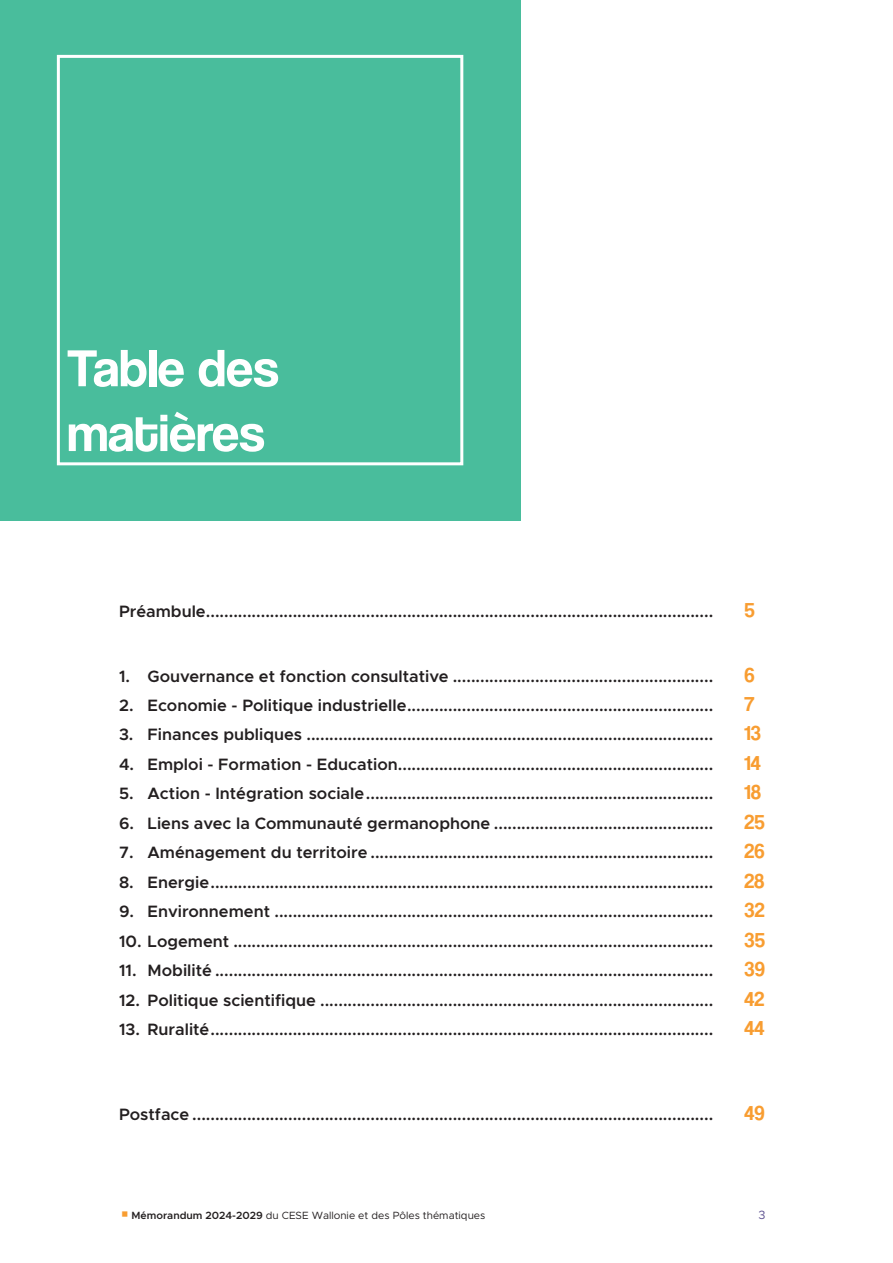
<style>
.page{position:relative;width:893px;height:1263px;background:#fff}
.page>*{position:absolute;margin:0;border:0;box-sizing:border-box;transform-origin:0 0}
.t1{font:54px/64.8px "Coolvetica Rg";color:#fff}
.t2{font:21px "Coolvetica Rg";color:#f89d31}
.t3{font:600 16.5px "Metropolis";color:#231f20}
.t4{font:12px "Metropolis";color:#5b4f8f}
.t5{font:10.5px "Metropolis";color:#231f20}
.s1{color:#f89d31}
.s2{font-weight:600}
</style>
<div class="page">
<div style="left:0;top:0;width:520px;height:520px;background:#49bd9c"></div>
<div style="left:57px;top:55px;width:406px;height:410px;border:3px solid #fff"></div>
<h1 class="t1" style="left:67px;top:335px;width:213px">Table des matières</h1>
<p class="t3" style="left:119px;top:601px;width:596px">Préambule...............................................................................................................</p>
<p class="t2" style="left:745px;top:597px;width:12px">5</p>
<p class="t3" style="left:119px;top:665px;width:596px">1. Gouvernance et fonction consultative .........................................................</p>
<p class="t2" style="left:745px;top:662px;width:12px">6</p>
<p class="t3" style="left:119px;top:695px;width:596px">2. Economie - Politique industrielle...................................................................</p>
<p class="t2" style="left:745px;top:692px;width:12px">7</p>
<p class="t3" style="left:119px;top:724px;width:596px">3. Finances publiques .........................................................................................</p>
<p class="t2" style="left:745px;top:721px;width:18px">13</p>
<p class="t3" style="left:119px;top:754px;width:596px">4. Emploi - Formation - Education.....................................................................</p>
<p class="t2" style="left:745px;top:751px;width:18px">14</p>
<p class="t3" style="left:119px;top:783px;width:596px">5. Action - Intégration sociale............................................................................</p>
<p class="t2" style="left:745px;top:780px;width:18px">18</p>
<p class="t3" style="left:119px;top:813px;width:596px">6. Liens avec la Communauté germanophone ................................................</p>
<p class="t2" style="left:745px;top:809px;width:22px">25</p>
<p class="t3" style="left:119px;top:842px;width:596px">7. Aménagement du territoire ...........................................................................</p>
<p class="t2" style="left:745px;top:839px;width:21px">26</p>
<p class="t3" style="left:119px;top:872px;width:596px">8. Energie..............................................................................................................</p>
<p class="t2" style="left:745px;top:868px;width:22px">28</p>
<p class="t3" style="left:119px;top:901px;width:596px">9. Environnement ................................................................................................</p>
<p class="t2" style="left:745px;top:898px;width:21px">32</p>
<p class="t3" style="left:119px;top:930px;width:596px">10. Logement .........................................................................................................</p>
<p class="t2" style="left:745px;top:927px;width:22px">35</p>
<p class="t3" style="left:119px;top:960px;width:596px">11. Mobilité .............................................................................................................</p>
<p class="t2" style="left:745px;top:957px;width:22px">39</p>
<p class="t3" style="left:119px;top:989px;width:596px">12. Politique scientifique ......................................................................................</p>
<p class="t2" style="left:745px;top:986px;width:21px">42</p>
<p class="t3" style="left:119px;top:1019px;width:596px">13. Ruralité..............................................................................................................</p>
<p class="t2" style="left:745px;top:1016px;width:21px">44</p>
<p class="t3" style="left:119px;top:1103px;width:596px">Postface ..................................................................................................................</p>
<p class="t2" style="left:745px;top:1100px;width:22px">49</p>
<p class="t5" style="left:121px;top:1209px;width:366px"><span class="s1">○</span> <span class="s2">Mémorandum 2024-2029</span> du CESE Wallonie et des Pôles thématiques</p>
<p class="t4" style="left:758px;top:1207px;width:9px">3</p>
</div>
